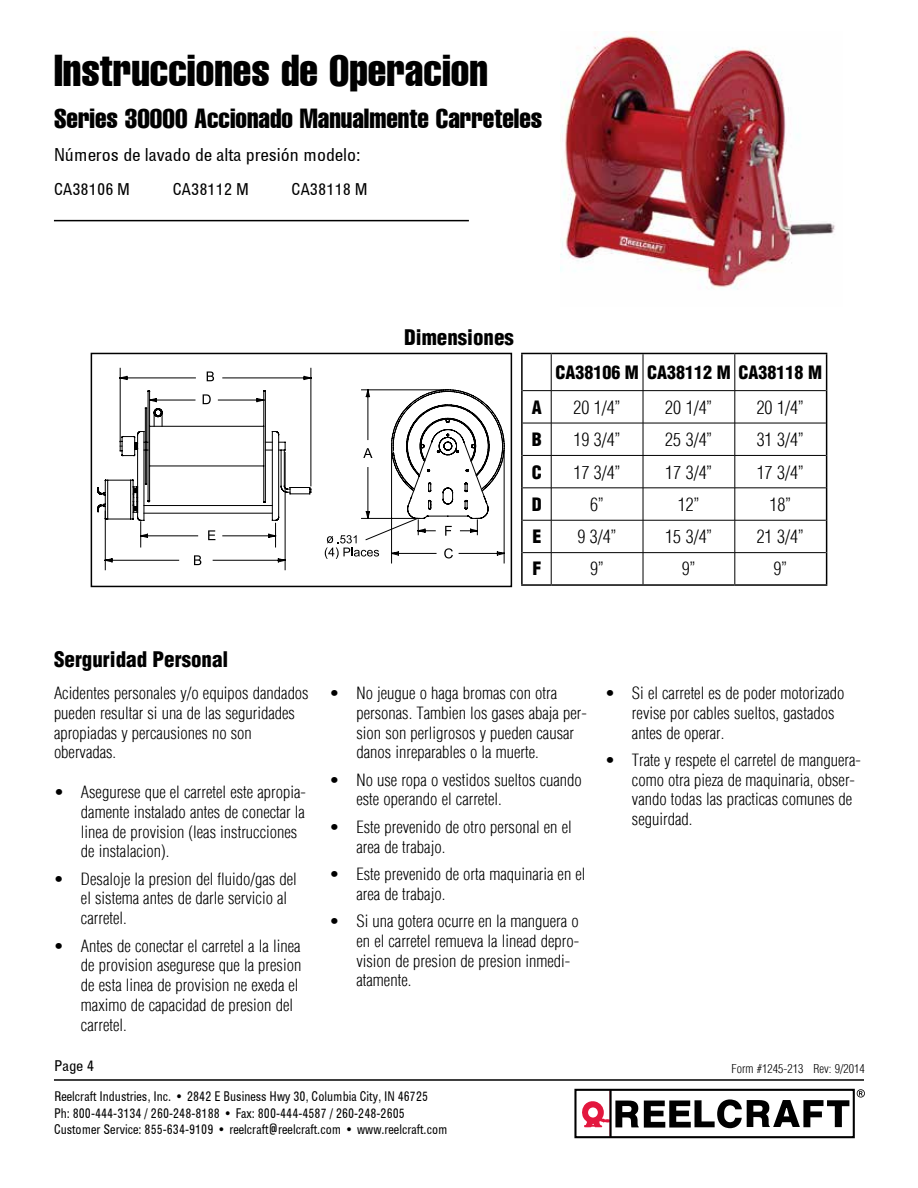
<style>
.page{position:relative;width:918px;height:1188px;background:#fff}
.page>*{position:absolute;margin:0;border:0;box-sizing:border-box;transform-origin:0 0}
.t1{font:700 43.5px "IQE Hlv Cmprs";color:#000}
.t2{font:700 27px "IQE Hlv Cmprs";color:#000}
.t3{font:900 21px "IQE Hlv Cond Blk Extra";color:#000}
.t4{font:300 18px "IQE Hlv Cond Lt";color:#000}
.t5{font:18px "IQE Hlv Cond Normal";color:#000}
.t6{font:900 18px "IQE Hlv Cond Blk Extra";color:#000}
.t7{font:300 16.5px/19.8px "IQE Hlv Cond Lt";color:#000}
.t8{font:16.5px "IQE Hlv Cond Normal";color:#000}
.t9{font:15px "IQE Hlv Cond Normal";color:#000}
.t10{font:13.5px/16.2px "IQE Hlv Cond Normal";color:#000;scale:.9 1}
.t11{font:300 12px "IQE Hlv Cond Lt";color:#000}
</style>
<div class="page">
<img style="left:561px;top:35px;width:274px;height:254px">
<svg style="left:577px;top:1092px;width:272px;height:43px"></svg>
<div style="left:574px;top:1089px;width:281px;height:49px;border:2px solid #000"></div>
<svg style="left:857px;top:1089px;width:8px;height:9px"></svg>
<hr style="left:54px;top:1079px;width:810px;height:2px;background:#000">
<hr style="left:54px;top:220px;width:415px;height:1px;background:#000">
<svg style="left:119px;top:368px;width:193px;height:127px"></svg>
<svg style="left:207px;top:372px;width:7px;height:9px"></svg>
<svg style="left:97px;top:390px;width:194px;height:181px"></svg>
<svg style="left:325px;top:389px;width:180px;height:175px"></svg>
<div style="left:91px;top:353px;width:421px;height:234px;border:2px solid #000"></div>
<svg style="left:523px;top:354px;width:303px;height:230px"></svg>
<hr style="left:521px;top:353px;width:30px;height:1px;background:#000">
<hr style="left:521px;top:354px;width:2px;height:37px;background:#000">
<hr style="left:551px;top:353px;width:92px;height:1px;background:#000">
<hr style="left:521px;top:391px;width:2px;height:32px;background:#000">
<hr style="left:521px;top:553px;width:2px;height:31px;background:#000">
<hr style="left:521px;top:584px;width:30px;height:2px;background:#000">
<hr style="left:551px;top:584px;width:92px;height:2px;background:#000">
<hr style="left:551px;top:354px;width:1px;height:37px;background:#000">
<svg style="left:523px;top:390px;width:28px;height:1px"></svg>
<hr style="left:551px;top:391px;width:1px;height:32px;background:#000">
<hr style="left:551px;top:553px;width:1px;height:31px;background:#000">
<hr style="left:551px;top:390px;width:92px;height:1px;background:#000">
<svg style="left:523px;top:423px;width:28px;height:1px"></svg>
<hr style="left:551px;top:423px;width:92px;height:1px;background:#000">
<hr style="left:551px;top:423px;width:1px;height:32px;background:#000">
<svg style="left:523px;top:455px;width:28px;height:1px"></svg>
<hr style="left:551px;top:455px;width:92px;height:1px;background:#000">
<hr style="left:551px;top:456px;width:1px;height:32px;background:#000">
<svg style="left:523px;top:488px;width:28px;height:1px"></svg>
<hr style="left:551px;top:488px;width:92px;height:1px;background:#000">
<hr style="left:551px;top:488px;width:1px;height:32px;background:#000">
<svg style="left:523px;top:520px;width:28px;height:1px"></svg>
<hr style="left:551px;top:520px;width:92px;height:1px;background:#000">
<hr style="left:551px;top:520px;width:1px;height:33px;background:#000">
<svg style="left:523px;top:552px;width:28px;height:1px"></svg>
<hr style="left:551px;top:552px;width:92px;height:1px;background:#000">
<hr style="left:521px;top:423px;width:2px;height:32px;background:#000">
<hr style="left:521px;top:455px;width:2px;height:33px;background:#000">
<hr style="left:521px;top:488px;width:2px;height:32px;background:#000">
<hr style="left:521px;top:520px;width:2px;height:33px;background:#000">
<hr style="left:643px;top:353px;width:92px;height:1px;background:#000">
<hr style="left:735px;top:353px;width:92px;height:1px;background:#000">
<hr style="left:826px;top:354px;width:1px;height:37px;background:#000">
<hr style="left:826px;top:391px;width:1px;height:32px;background:#000">
<hr style="left:826px;top:423px;width:1px;height:32px;background:#000">
<hr style="left:826px;top:455px;width:1px;height:33px;background:#000">
<hr style="left:826px;top:488px;width:1px;height:32px;background:#000">
<hr style="left:826px;top:520px;width:1px;height:33px;background:#000">
<hr style="left:826px;top:553px;width:1px;height:31px;background:#000">
<hr style="left:643px;top:584px;width:92px;height:2px;background:#000">
<hr style="left:735px;top:584px;width:92px;height:2px;background:#000">
<hr style="left:643px;top:390px;width:92px;height:1px;background:#000">
<hr style="left:735px;top:390px;width:91px;height:1px;background:#000">
<hr style="left:643px;top:423px;width:92px;height:1px;background:#000">
<hr style="left:735px;top:423px;width:91px;height:1px;background:#000">
<hr style="left:643px;top:455px;width:92px;height:1px;background:#000">
<hr style="left:735px;top:455px;width:91px;height:1px;background:#000">
<hr style="left:643px;top:488px;width:92px;height:1px;background:#000">
<hr style="left:735px;top:488px;width:91px;height:1px;background:#000">
<hr style="left:643px;top:520px;width:92px;height:1px;background:#000">
<hr style="left:735px;top:520px;width:91px;height:1px;background:#000">
<hr style="left:643px;top:552px;width:92px;height:1px;background:#000">
<hr style="left:735px;top:552px;width:91px;height:1px;background:#000">
<hr style="left:643px;top:354px;width:1px;height:37px;background:#000">
<hr style="left:735px;top:354px;width:1px;height:37px;background:#000">
<hr style="left:643px;top:391px;width:1px;height:32px;background:#000">
<hr style="left:735px;top:391px;width:1px;height:32px;background:#000">
<hr style="left:643px;top:423px;width:1px;height:32px;background:#000">
<hr style="left:735px;top:423px;width:1px;height:32px;background:#000">
<hr style="left:643px;top:456px;width:1px;height:32px;background:#000">
<hr style="left:735px;top:456px;width:1px;height:32px;background:#000">
<hr style="left:643px;top:488px;width:1px;height:32px;background:#000">
<hr style="left:735px;top:488px;width:1px;height:32px;background:#000">
<hr style="left:643px;top:520px;width:1px;height:33px;background:#000">
<hr style="left:735px;top:520px;width:1px;height:33px;background:#000">
<hr style="left:643px;top:553px;width:1px;height:31px;background:#000">
<hr style="left:735px;top:553px;width:1px;height:31px;background:#000">
<h1 class="t1" style="left:54px;top:43px;width:435px">Instrucciones de Operacion</h1>
<h2 class="t2" style="left:54px;top:101px;width:490px">Series 30000 Accionado Manualmente Carreteles</h2>
<p class="t5" style="left:54px;top:143px;width:308px">Números de lavado de alta presión modelo:</p>
<p class="t8" style="left:54px;top:178px;width:78px">CA38106 M</p>
<p class="t8" style="left:173px;top:178px;width:78px">CA38112 M</p>
<p class="t8" style="left:292px;top:178px;width:78px">CA38118 M</p>
<p class="t3" style="left:54px;top:646px;width:176px">Serguridad Personal</p>
<p class="t3" style="left:404px;top:324px;width:111px">Dimensiones</p>
<p class="t6" style="left:555px;top:361px;width:268px">CA38106 M CA38112 M CA38118 M</p>
<p class="t6" style="left:532px;top:396px;width:12px">A</p>
<p class="t4" style="left:573px;top:397px;width:49px">20 1/4”</p>
<p class="t4" style="left:665px;top:397px;width:49px">20 1/4”</p>
<p class="t4" style="left:757px;top:397px;width:49px">20 1/4”</p>
<p class="t6" style="left:532px;top:428px;width:12px">B</p>
<p class="t4" style="left:573px;top:429px;width:49px">19 3/4”</p>
<p class="t4" style="left:665px;top:429px;width:49px">25 3/4”</p>
<p class="t4" style="left:757px;top:429px;width:49px">31 3/4”</p>
<p class="t6" style="left:532px;top:461px;width:12px">C</p>
<p class="t4" style="left:573px;top:462px;width:49px">17 3/4”</p>
<p class="t4" style="left:665px;top:462px;width:49px">17 3/4”</p>
<p class="t4" style="left:757px;top:462px;width:49px">17 3/4”</p>
<p class="t6" style="left:532px;top:493px;width:12px">D</p>
<p class="t4" style="left:590px;top:494px;width:15px">6”</p>
<p class="t4" style="left:678px;top:494px;width:23px">12”</p>
<p class="t4" style="left:769px;top:494px;width:23px">18”</p>
<p class="t6" style="left:532px;top:526px;width:10px">E</p>
<p class="t4" style="left:577px;top:526px;width:41px">9 3/4”</p>
<p class="t4" style="left:665px;top:526px;width:49px">15 3/4”</p>
<p class="t4" style="left:757px;top:526px;width:49px">21 3/4”</p>
<p class="t6" style="left:532px;top:558px;width:10px">F</p>
<p class="t4" style="left:590px;top:558px;width:15px">9”</p>
<p class="t4" style="left:682px;top:558px;width:15px">9”</p>
<p class="t4" style="left:773px;top:558px;width:15px">9”</p>
<p class="t7" style="left:54px;top:683px;width:256px">Acidentes personales y/o equipos dandados pueden resultar si una de las seguridades apropiadas y percausiones no son obervadas.</p>
<p class="t7" style="left:81px;top:782px;width:226px;text-indent:-27px">• Asegurese que el carretel este apropia&shy;damente instalado antes de conectar la linea de provision (leas instrucciones de instalacion).</p>
<p class="t7" style="left:81px;top:869px;width:217px;text-indent:-27px">• Desaloje la presion del fluido/gas del el sistema antes de darle servicio al carretel.</p>
<p class="t7" style="left:81px;top:936px;width:222px;text-indent:-27px">• Antes de conectar el carretel a la linea de provision asegurese que la presion de esta linea de provision ne exeda el maximo de capacidad de presion del carretel.</p>
<p class="t9" style="left:54px;top:1056px;width:42px">Page 4</p>
<p class="t7" style="left:356px;top:683px;width:232px;text-indent:-27px">• No jeugue o haga bromas con otra personas. Tambien los gases abaja per&shy;sion son perligrosos y pueden causar danos inreparables o la muerte.</p>
<p class="t7" style="left:356px;top:770px;width:227px;text-indent:-27px">• No use ropa o vestidos sueltos cuando este operando el carretel.</p>
<p class="t7" style="left:356px;top:817px;width:217px;text-indent:-27px">• Este prevenido de otro personal en el area de trabajo.</p>
<p class="t7" style="left:356px;top:864px;width:231px;text-indent:-27px">• Este prevenido de orta maquinaria en el area de trabajo.</p>
<p class="t7" style="left:356px;top:911px;width:224px;text-indent:-27px">• Si una gotera ocurre en la manguera o en el carretel remueva la linead depro&shy;vision de presion de presion inmedi&shy;atamente.</p>
<p class="t10" style="left:54px;top:1088px;width:439px">Reelcraft Industries, Inc. • 2842 E Business Hwy 30, Columbia City, IN 46725<br>Ph: 800-444-3134 / 260-248-8188 • Fax: 800-444-4587 / 260-248-2605<br>Customer Service: 855-634-9109 • reelcraft@reelcraft.com • www.reelcraft.com</p>
<p class="t7" style="left:632px;top:683px;width:214px;text-indent:-27px">• Si el carretel es de poder motorizado revise por cables sueltos, gastados antes de operar.</p>
<p class="t7" style="left:632px;top:750px;width:231px;text-indent:-27px">• Trate y respete el carretel de manguera&shy;como otra pieza de maquinaria, obser&shy;vando todas las practicas comunes de seguirdad.</p>
<p class="t11" style="left:732px;top:1062px;width:135px">Form #1245-213 Rev: 9/2014</p>
</div>
